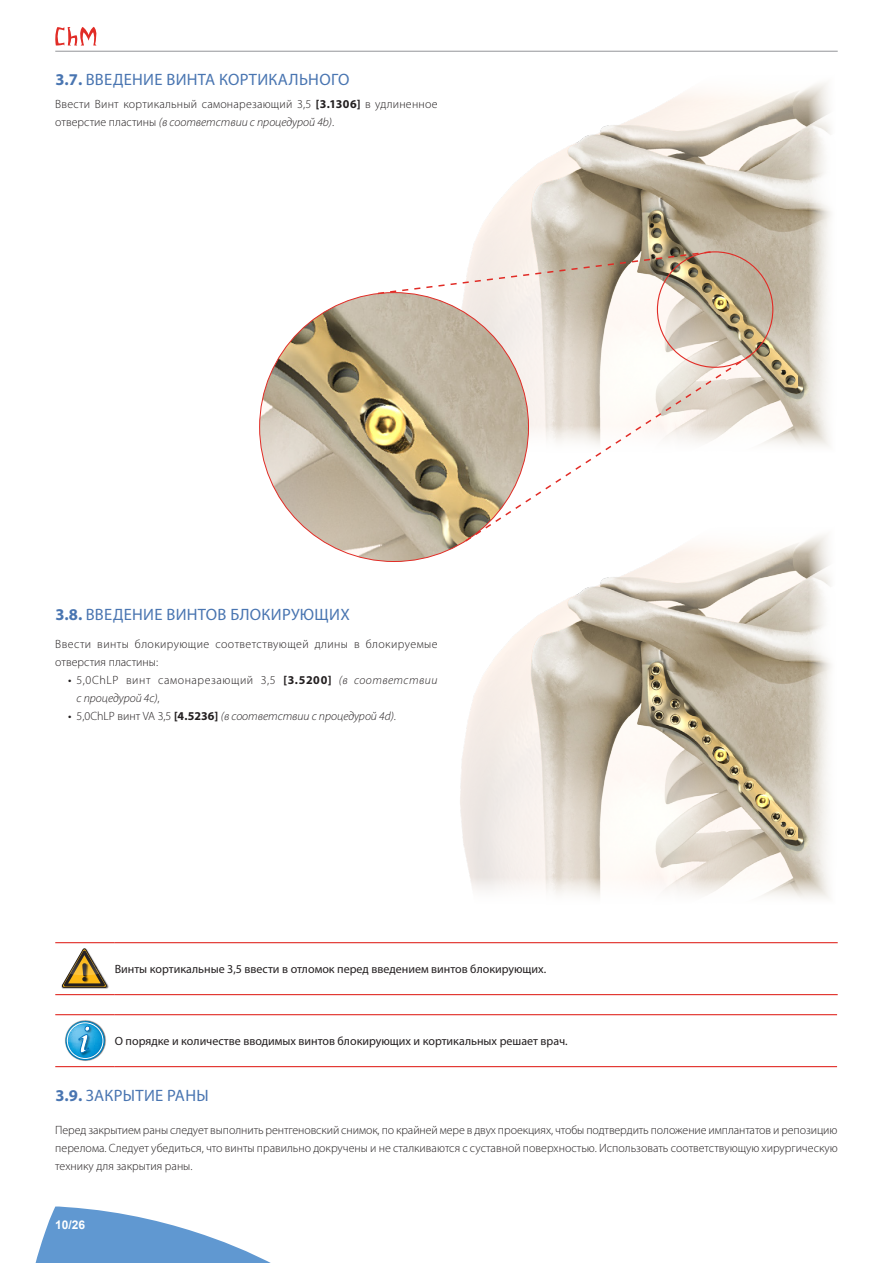
<style>
.page{position:relative;width:893px;height:1263px;background:#fff}
.page>*{position:absolute;margin:0;border:0;box-sizing:border-box;transform-origin:0 0}
.t1{font:16.5px "Myriad Pro";letter-spacing:.02em;color:#4975b1}
.t2{font:300 12px/18px "Myriad Pro";letter-spacing:.02em;color:#231f20}
.t3{font:12px "Myriad Pro";color:#231f20}
.t4{font:300 12px/18px "Myriad Pro";letter-spacing:.05em;color:#231f20}
.t5{font:italic 300 12px "Myriad Pro";color:#231f20}
.t6{font:700 12px "Arial";color:#fff}
.s1{font-weight:700}
.s2{font-style:italic}
.s3{font-weight:400}
.s4{font-weight:400;font-style:normal}
.s5{font-style:normal}
.s6{font-weight:700;font-style:normal}
</style>
<div class="page">
<svg style="left:35px;top:1206px;width:236px;height:57px"></svg>
<svg style="left:55px;top:27px;width:41px;height:19px"></svg>
<hr style="left:55px;top:51px;width:783px;height:1px;background:#939598">
<hr style="left:55px;top:942px;width:60px;height:1px;background:#e12c26">
<hr style="left:115px;top:942px;width:723px;height:1px;background:#e12c26">
<hr style="left:55px;top:994px;width:60px;height:1px;background:#e12c26">
<hr style="left:115px;top:994px;width:723px;height:1px;background:#e12c26">
<svg style="left:61px;top:948px;width:48px;height:41px"></svg>
<hr style="left:55px;top:1014px;width:60px;height:1px;background:#e12c26">
<hr style="left:115px;top:1014px;width:722px;height:1px;background:#e12c26">
<hr style="left:55px;top:1066px;width:60px;height:1px;background:#e12c26">
<hr style="left:115px;top:1066px;width:722px;height:1px;background:#e12c26">
<img style="left:79px;top:1020px;width:27px;height:41px">
<svg style="left:65px;top:1021px;width:40px;height:39px"></svg>
<img style="left:455px;top:535px;width:376px;height:363px">
<img style="left:455px;top:83px;width:376px;height:363px">
<img style="left:260px;top:293px;width:268px;height:268px;border-radius:134px">
<svg style="left:464px;top:353px;width:289px;height:190px"></svg>
<svg style="left:376px;top:250px;width:336px;height:45px"></svg>
<h1 class="t1" style="left:55px;top:69px;width:295px"><span class="s1">3.7.</span> ВВЕДЕНИЕ ВИНТА КОРТИКАЛЬНОГО</h1>
<p class="t2" style="left:55px;top:95px;width:384px">Ввести Винт кортикальный самонарезающий 3,5 <span class="s1">[3.1306]</span> в удлиненное отверстие пластины <span class="s2">(в соответствии с процедурой 4b)</span>.</p>
<h1 class="t1" style="left:55px;top:604px;width:296px"><span class="s1">3.8.</span> ВВЕДЕНИЕ ВИНТОВ БЛОКИРУЮЩИХ</h1>
<p class="t2" style="left:55px;top:635px;width:384px">Ввести винты блокирующие соответствующей длины в блокируемые отверстия пластины:</p>
<p class="t4" style="left:77px;top:671px;width:362px;text-indent:-9px"><span class="s3">•</span> 5,0ChLP винт самонарезающий 3,5 <span class="s1">[3.5200]</span> <span class="s2">(в соответствии с процедурой 4c)</span>,</p>
<p class="t5" style="left:68px;top:709px;width:329px"><span class="s4">•</span> <span class="s5">5,0ChLP винт VA 3,5</span> <span class="s6">[4.5236]</span> (в соответствии с процедурой 4d)<span class="s5">.</span></p>
<p class="t3" style="left:115px;top:962px;width:433px">Винты кортикальные 3,5 ввести в отломок перед введением винтов блокирующих.</p>
<p class="t3" style="left:115px;top:1034px;width:454px">О порядке и количестве вводимых винтов блокирующих и кортикальных решает врач.</p>
<h1 class="t1" style="left:55px;top:1085px;width:155px"><span class="s1">3.9.</span> ЗАКРЫТИЕ РАНЫ</h1>
<p class="t2" style="left:55px;top:1121px;width:784px;text-align:justify">Перед закрытием раны следует выполнить рентгеновский снимок, по крайней мере в двух проекциях, чтобы подтвердить положение имплантатов и репозицию перелома. Следует убедиться, что винты правильно докручены и не сталкиваются с суставной поверхностью. Использовать соответствующую хирургическую технику для закрытия раны.</p>
<p class="t6" style="left:55px;top:1216px;width:32px">10/26</p>
</div>
